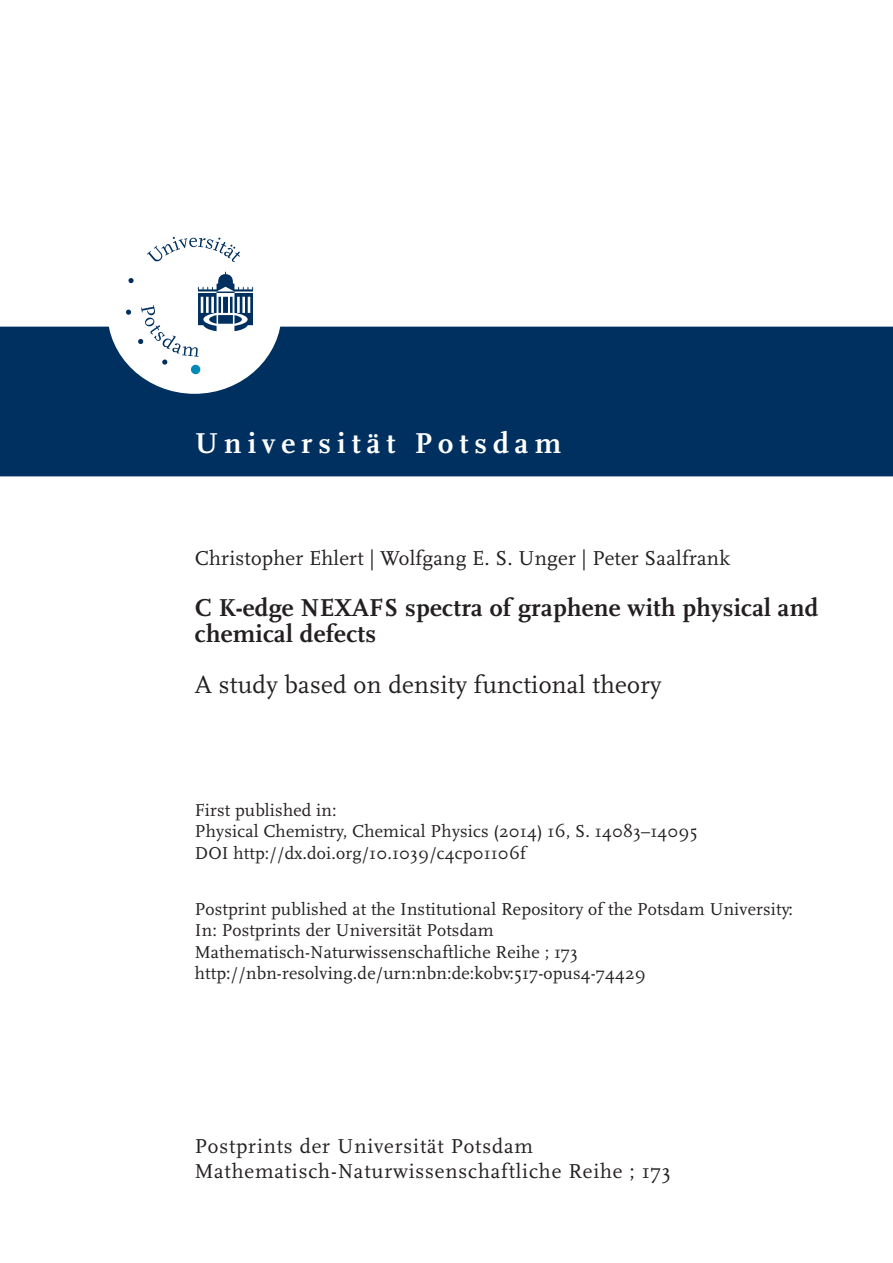
<style>
.page{position:relative;width:893px;height:1263px;background:#fff}
.page>*{position:absolute;margin:0;border:0;box-sizing:border-box;transform-origin:0 0}
.t1{font:700 30px "Scala";letter-spacing:.2em;color:#fff}
.t2{font:700 25.5px/25.5px "Scala";letter-spacing:.01em;color:#231f20}
.t3{font:25.5px "Scala";letter-spacing:.01em;color:#231f20}
.t4{font:21px/25.2px "Scala";letter-spacing:.04em;color:#231f20}
.t5{font:21px "Scala";letter-spacing:.01em;color:#231f20}
.t6{font:18px/21.6px "Scala";letter-spacing:.01em;color:#231f20}
</style>
<div class="page">
<div style="left:0;top:327px;width:893px;height:149px;background:#00305f"></div>
<div style="left:107px;top:230px;width:175px;height:164px;background:#fff;border-radius:50%"></div>
<div style="left:191px;top:365px;width:9px;height:9px;background:#0089b9;border-radius:50%"></div>
<svg style="left:147px;top:237px;width:93px;height:25px"></svg>
<svg style="left:126px;top:272px;width:127px;height:93px"></svg>
<h1 class="t1" style="left:195px;top:426px;width:368px">Universität Potsdam</h1>
<p class="t5" style="left:195px;top:547px;width:537px">Christopher Ehlert | Wolfgang E. S. Unger | Peter Saalfrank</p>
<h2 class="t2" style="left:195px;top:595px;width:625px">C K-edge NEXAFS spectra of graphene with physical and chemical defects</h2>
<h2 class="t3" style="left:195px;top:671px;width:468px">A study based on density functional theory</h2>
<p class="t6" style="left:195px;top:799px;width:504px">First published in:<br>Physical Chemistry, Chemical Physics (2014) 16, S. 14083–14095<br>DOI http://dx.doi.org/10.1039/c4cp01106f</p>
<p class="t6" style="left:195px;top:898px;width:600px">Postprint published at the Institutional Repository of the Potsdam University:<br>In: Postprints der Universität Potsdam Mathematisch-Naturwissenschaftliche Reihe ; 173 http://nbn-resolving.de/urn:nbn:de:kobv:517-opus4-74429</p>
<p class="t4" style="left:195px;top:1134px;width:477px">Postprints der Universität Potsdam<br>Mathematisch-Naturwissenschaftliche Reihe ; 173</p>
</div>
